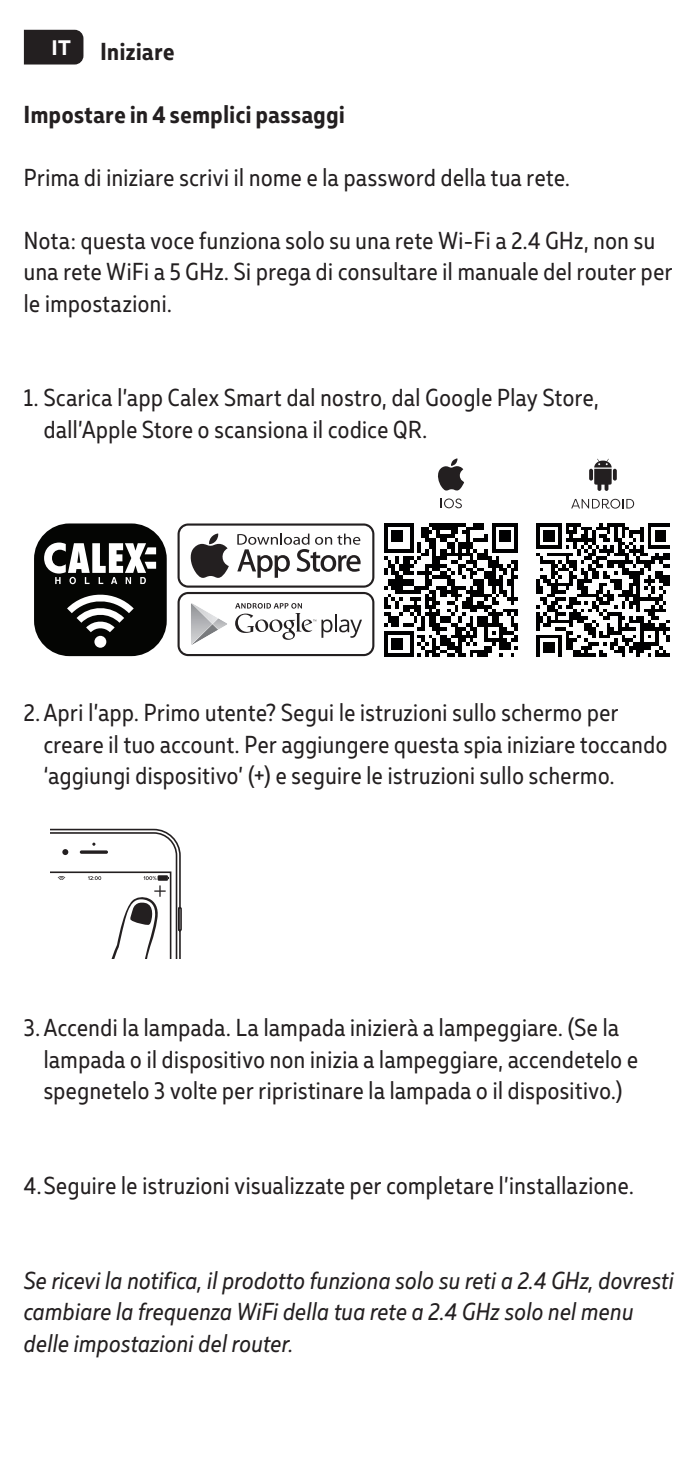
<style>
.page{position:relative;width:695px;height:1469px;background:#fff}
.page>*{position:absolute;margin:0;border:0;box-sizing:border-box;transform-origin:0 0}
.t1{font:24.5px/31.5px "Muller Narrow";letter-spacing:.02em;color:#231f20}
.t2{font:italic 24.5px/31.5px "Muller Narrow";letter-spacing:.015em;color:#231f20}
.t3{font:700 24.5px "Muller Narrow";letter-spacing:.025em;color:#231f20}
</style>
<div class="page">
<div style="left:24px;top:30px;width:59px;height:34px;background:#231f20"></div>
<svg style="left:51px;top:828px;width:131px;height:130px"></svg>
<svg style="left:177px;top:523px;width:197px;height:64px"></svg>
<div style="left:180px;top:525px;width:192px;height:60px;background:#fff;border-radius:9px"></div>
<svg style="left:190px;top:533px;width:39px;height:45px"></svg>
<svg style="left:237px;top:533px;width:123px;height:45px"></svg>
<svg style="left:177px;top:592px;width:197px;height:64px"></svg>
<div style="left:180px;top:594px;width:192px;height:60px;background:#fff;border-radius:9px"></div>
<svg style="left:191px;top:603px;width:36px;height:42px"></svg>
<svg style="left:235px;top:603px;width:127px;height:37px"></svg>
<img style="left:384px;top:523px;width:133px;height:133px">
<img style="left:536px;top:523px;width:133px;height:133px">
<svg style="left:438px;top:458px;width:26px;height:32px"></svg>
<svg style="left:440px;top:498px;width:2px;height:10px"></svg>
<svg style="left:444px;top:498px;width:10px;height:10px"></svg>
<div style="left:445px;top:499px;width:8px;height:8px;background:#fff;border-radius:50%"></div>
<svg style="left:455px;top:498px;width:7px;height:10px"></svg>
<svg style="left:589px;top:459px;width:27px;height:32px"></svg>
<svg style="left:571px;top:499px;width:38px;height:9px"></svg>
<svg style="left:610px;top:499px;width:10px;height:9px"></svg>
<div style="left:611px;top:500px;width:8px;height:7px;background:#fff;border-radius:50%"></div>
<svg style="left:622px;top:499px;width:12px;height:9px"></svg>
<div style="left:34px;top:523px;width:133px;height:133px;background:#040503;border-radius:35px"></div>
<svg style="left:44px;top:542px;width:112px;height:42px"></svg>
<svg style="left:67px;top:594px;width:67px;height:38px"></svg>
<div style="left:94px;top:636px;width:12px;height:11px;background:#fff;border-radius:50%"></div>
<p class="t3" style="left:51px;top:37px;width:124px"><sup>IT</sup> Iniziare</p>
<p class="t3" style="left:24px;top:100px;width:322px">Impostare in 4 semplici passaggi</p>
<p class="t1" style="left:24px;top:161px;width:547px">Prima di iniziare scrivi il nome e la password della tua rete.</p>
<p class="t1" style="left:24px;top:224px;width:650px">Nota: questa voce funziona solo su una rete Wi-Fi a 2.4 GHz, non su una rete WiFi a 5 GHz. Si prega di consultare il manuale del router per le impostazioni.</p>
<p class="t1" style="left:44px;top:381px;width:556px;text-indent:-20px">1. Scarica l’app Calex Smart dal nostro, dal Google Play Store, dall’Apple Store o scansiona il codice QR.</p>
<p class="t1" style="left:44px;top:696px;width:625px;text-indent:-20px">2. Apri l’app. Primo utente? Segui le istruzioni sullo schermo per creare il tuo account. Per aggiungere questa spia iniziare toccando ‘aggiungi dispositivo’ (+) e seguire le istruzioni sullo schermo.</p>
<p class="t1" style="left:44px;top:1012px;width:595px;text-indent:-20px">3. Accendi la lampada. La lampada inizierà a lampeggiare. (Se la lampada o il dispositivo non inizia a lampeggiare, accendetelo e spegnetelo 3 volte per ripristinare la lampada o il dispositivo.)</p>
<p class="t1" style="left:24px;top:1169px;width:611px">4. Seguire le istruzioni visualizzate per completare l’installazione.</p>
<p class="t2" style="left:24px;top:1266px;width:651px">Se ricevi la notifica, il prodotto funziona solo su reti a 2.4 GHz, dovresti cambiare la frequenza WiFi della tua rete a 2.4 GHz solo nel menu delle impostazioni del router.</p>
</div>
